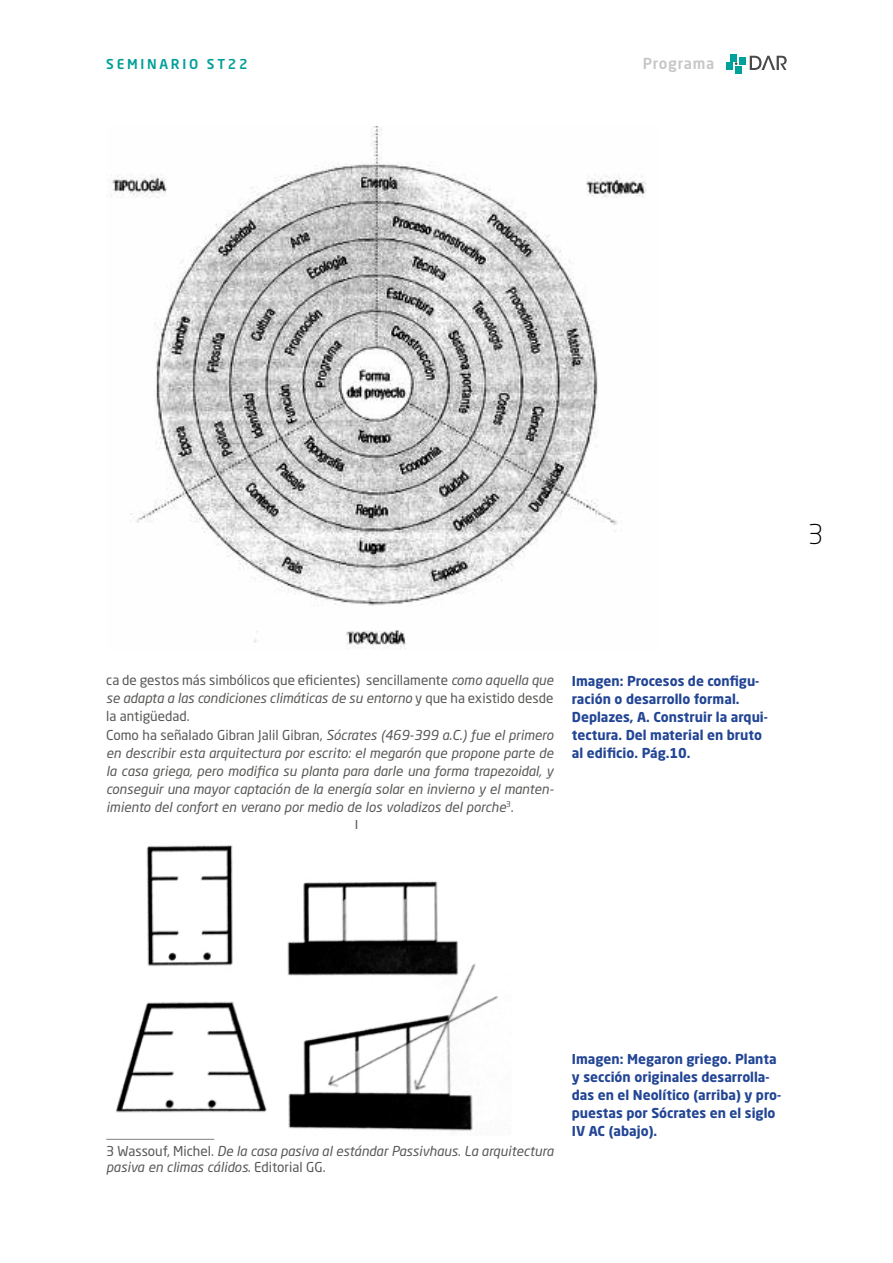
<style>
.page{position:relative;width:893px;height:1263px;background:#fff}
.page>*{position:absolute;margin:0;border:0;box-sizing:border-box;transform-origin:0 0}
.t1{font:300 27px "Neo Sans Std";color:#000}
.t2{font:500 15px "Neo Sans Std";letter-spacing:.05em;color:#c6c6c6}
.t3{font:italic 13.5px/16.2px "Neo Sans Std";color:#585856}
.t4{font:700 13.5px/18px "Neo Sans Std";color:#224595}
.t5{font:13.5px "Neo Sans Std";color:#585856}
.t6{font:500 13.5px "Neo Sans Std";letter-spacing:.2em;color:#009e98}
.s1{font-style:italic}
.s2{font-style:normal}
</style>
<div class="page">
<svg style="left:726px;top:54px;width:61px;height:19px"></svg>
<hr style="left:106px;top:1139px;width:108px;height:1px;background:#808080">
<img style="left:111px;top:126px;width:536px;height:524px">
<img style="left:116px;top:845px;width:382px;height:286px">
<p class="t6" style="left:106px;top:55px;width:143px">SEMINARIO ST22</p>
<p class="t2" style="left:643px;top:54px;width:73px">Programa</p>
<h1 class="t1" style="left:808px;top:518px;width:17px">3</h1>
<p class="t5" style="left:106px;top:672px;width:449px">ca de gestos más simbólicos que eficientes) sencillamente <span class="s1">como aquella que</span></p>
<p class="t3" style="left:106px;top:690px;width:449px">se adapta a las condiciones climáticas de su entorno <span class="s2">y que ha existido desde</span></p>
<p class="t5" style="left:106px;top:708px;width:85px">la antigüedad.</p>
<p class="t3" style="left:106px;top:726px;width:449px"><span class="s2">Como ha señalado Gibran Jalil Gibran,</span> Sócrates (469-399 a.C.) fue el primero</p>
<p class="t3" style="left:106px;top:744px;width:449px">en describir esta arquitectura por escrito: el megarón que propone parte de</p>
<p class="t3" style="left:106px;top:762px;width:449px">la casa griega, pero modifica su planta para darle una forma trapezoidal, y</p>
<p class="t3" style="left:106px;top:780px;width:449px">conseguir una mayor captación de la energía solar en invierno y el manten-</p>
<p class="t3" style="left:106px;top:798px;width:409px">imiento del confort en verano por medio de los voladizos del porche<sup>3</sup><span class="s2">.</span></p>
<p class="t5" style="left:355px;top:816px;width:5px">I</p>
<p class="t4" style="left:572px;top:671px;width:198px">Imagen: Procesos de configu&shy;ración o desarrollo formal.<br>Deplazes, A. Construir la arqui&shy;tectura. Del material en bruto al edificio. Pág.10.</p>
<p class="t3" style="left:106px;top:1142px;width:449px"><span class="s2">3 Wassouf, Michel.</span> De la casa pasiva al estándar Passivhaus. La arquitectura pasiva en climas cálidos<span class="s2">. Editorial GG.</span></p>
<p class="t4" style="left:572px;top:1049px;width:211px">Imagen: Megaron griego. Planta y sección originales desarrolla&shy;das en el Neolítico (arriba) y pro&shy;puestas por Sócrates en el siglo<br>IV AC (abajo).</p>
</div>
